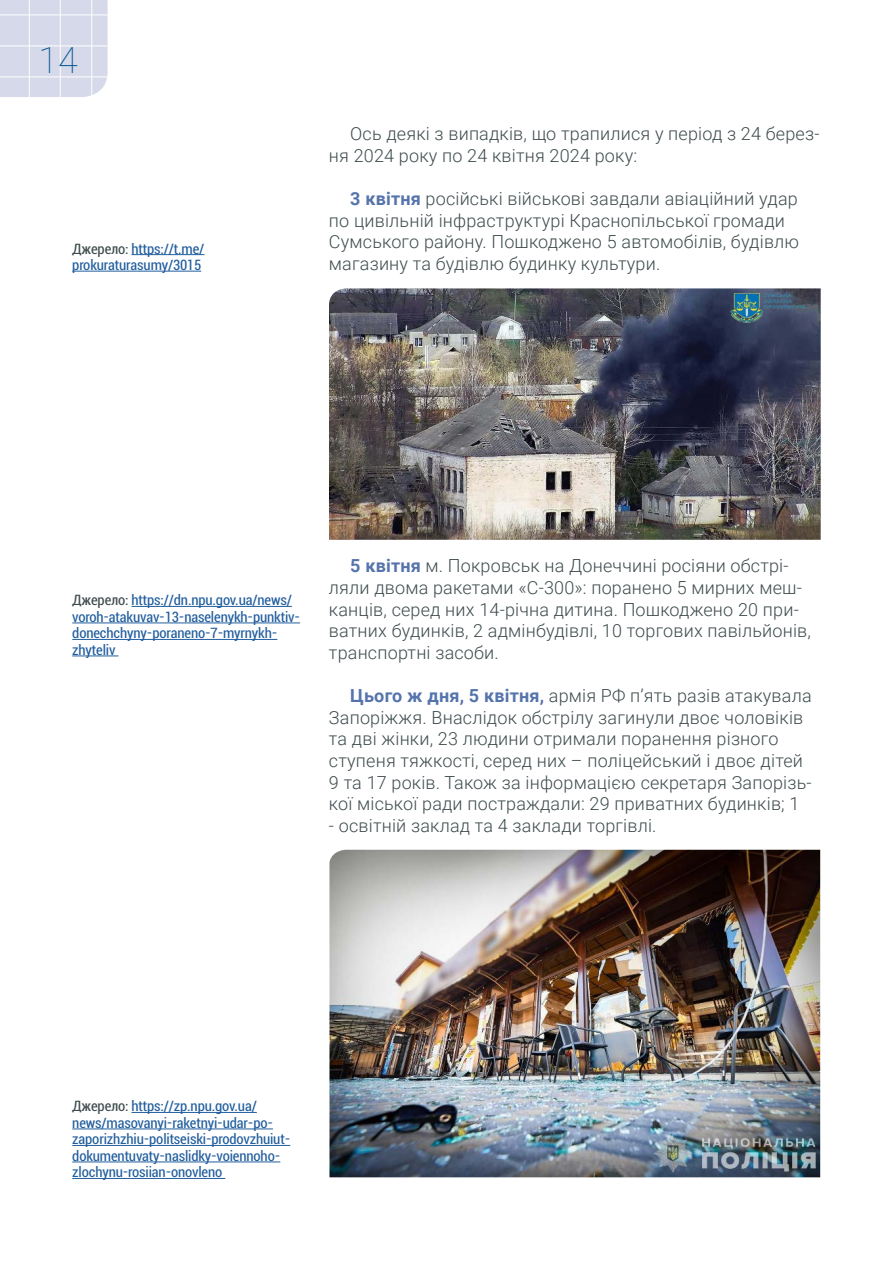
<style>
.page{position:relative;width:893px;height:1263px;background:#fff}
.page>*{position:absolute;margin:0;border:0;box-sizing:border-box;transform-origin:0 0}
.t1{font:100 36px "Roboto";color:#00538e}
.Basic_TXT{font:300 18px/21.6px "Roboto";letter-spacing:.01em;color:#3f4c4e}
.Photo-pidpys{font:condensed 15px/16.5px "Roboto";letter-spacing:-.01em;color:#215e9e}
.s1{color:#3f4c4e}
.s2{font-weight:700;color:#5674ac}
</style>
<div class="page">
<img style="left:329px;top:288px;width:492px;height:252px">
<img style="left:329px;top:850px;width:491px;height:327px">
<hr style="left:131px;top:254px;width:73px;height:1px;background:#215e9e">
<hr style="left:72px;top:271px;width:129px;height:1px;background:#215e9e">
<hr style="left:131px;top:606px;width:161px;height:1px;background:#215e9e">
<hr style="left:72px;top:622px;width:228px;height:1px;background:#215e9e">
<hr style="left:72px;top:639px;width:205px;height:1px;background:#215e9e">
<hr style="left:72px;top:655px;width:46px;height:1px;background:#215e9e">
<hr style="left:131px;top:1112px;width:126px;height:1px;background:#215e9e">
<hr style="left:72px;top:1128px;width:201px;height:1px;background:#215e9e">
<hr style="left:72px;top:1145px;width:218px;height:1px;background:#215e9e">
<hr style="left:72px;top:1161px;width:208px;height:1px;background:#215e9e">
<hr style="left:72px;top:1178px;width:153px;height:1px;background:#215e9e">
<svg style="left:0;top:0;width:108px;height:97px"></svg>
<hr style="left:0;top:77px;width:108px;height:1px;background:#fff">
<hr style="left:0;top:46px;width:108px;height:1px;background:#fff">
<hr style="left:0;top:15px;width:108px;height:1px;background:#fff">
<hr style="left:91px;top:0;width:1px;height:97px;background:#fff">
<hr style="left:60px;top:0;width:1px;height:97px;background:#fff">
<hr style="left:29px;top:0;width:1px;height:97px;background:#fff">
<h1 class="t1" style="left:39px;top:35px;width:41px">14</h1>
<p class="Photo-pidpys" style="left:72px;top:240px;width:134px"><span class="s1">Джерело:</span> https://t.me/ prokuraturasumy/3015</p>
<p class="Basic_TXT" style="left:329px;top:123px;width:492px;text-indent:21px">Ось деякі з випадків, що трапилися у період з 24 берез&shy;ня 2024 року по 24 квітня 2024 року:</p>
<p class="Basic_TXT" style="left:329px;top:187px;width:472px;text-indent:21px"><span class="s2">3 квітня</span> російські військові завдали авіаційний удар по цивільній інфраструктурі Краснопільської громади Сумського району. Пошкоджено 5 автомобілів, будівлю магазину та будівлю будинку культури.</p>
<p class="Photo-pidpys" style="left:72px;top:591px;width:229px"><span class="s1">Джерело:</span> https://dn.npu.gov.ua/news/ voroh-atakuvav-13-naselenykh-punktiv&shy;donechchyny-poraneno-7-myrnykh&shy;zhyteliv</p>
<p class="Basic_TXT" style="left:329px;top:555px;width:483px;text-indent:21px"><span class="s2">5 квітня</span> м. Покровськ на Донеччині росіяни обстрі&shy;ляли двома ракетами «С-300»: поранено 5 мирних меш&shy;канців, серед них 14-річна дитина. Пошкоджено 20 при&shy;ватних будинків, 2 адмінбудівлі, 10 торгових павільйонів, транспортні засоби.</p>
<p class="Basic_TXT" style="left:329px;top:684px;width:484px;text-indent:21px"><span class="s2">Цього ж дня, 5 квітня,</span> армія РФ п’ять разів атакувала Запоріжжя. Внаслідок обстрілу загинули двоє чоловіків та дві жінки, 23 людини отримали поранення різного ступеня тяжкості, серед них – поліцейський і двоє дітей 9 та 17 років. Також за інформацією секретаря Запорізь&shy;кої міської ради постраждали: 29 приватних будинків; 1</p>
<p class="Basic_TXT" style="left:329px;top:814px;width:329px">- освітній заклад та 4 заклади торгівлі.</p>
<p class="Photo-pidpys" style="left:72px;top:1097px;width:219px"><span class="s1">Джерело:</span> https://zp.npu.gov.ua/ news/masovanyi-raketnyi-udar-po&shy;zaporizhzhiu-politseiski-prodovzhuiut&shy;dokumentuvaty-naslidky-voiennoho&shy;zlochynu-rosiian-onovleno</p>
</div>
